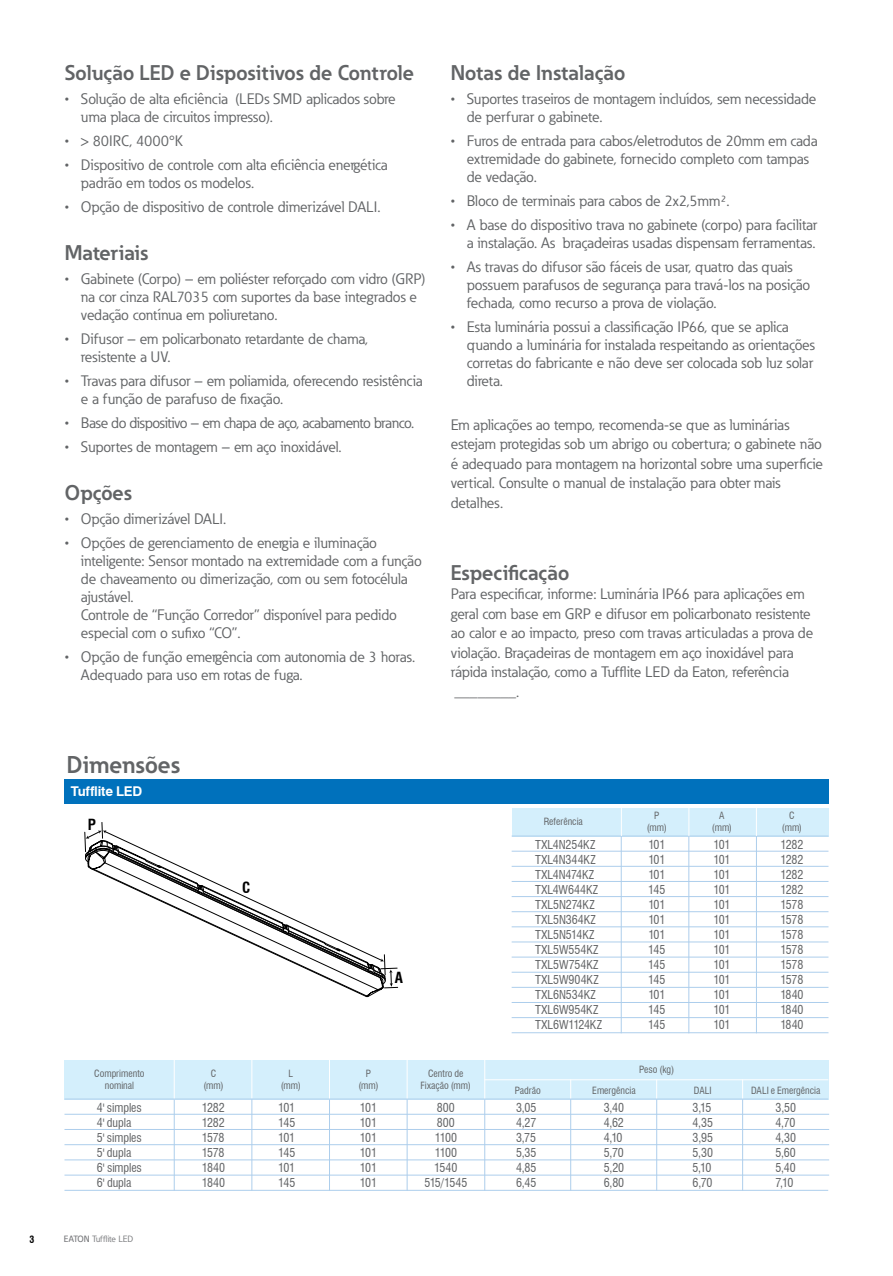
<style>
.page{position:relative;width:893px;height:1276px;background:#fff}
.page>*{position:absolute;margin:0;border:0;box-sizing:border-box;transform-origin:0 0}
.t1{font:700 24px "Eaton";color:#626466}
.t2{font:700 21px "Eaton";color:#626466}
.t3{font:15px/18px "Eaton";color:#626466}
.t4{font:15px "Eaton";letter-spacing:-.025em;color:#626466}
.t5{font:700 condensed 15px "Swiss 721 BT";color:#000}
.t6{font:700 13.5px "Swiss 721 BT";letter-spacing:-.015em;color:#fff}
.t7{font:condensed 12px/15px "Swiss 721 BT";letter-spacing:-.01em;color:#626466;text-align:justify}
.t8{font:condensed 9.75px/11.7px "Swiss 721 BT";color:#626466;text-align:center}
.t9{font:700 condensed 9.75px "Swiss 721 BT";color:#000}
.t10{font:9px "Eaton";letter-spacing:-.01em;color:#77787b}
.s1{font-weight:500}
</style>
<div class="page">
<div style="left:64px;top:1060px;width:765px;height:39px;background:#d4effc"></div>
<div style="left:64px;top:779px;width:764px;height:24px;background:#0071bc"></div>
<div style="left:512px;top:808px;width:316px;height:28px;background:#d4effc"></div>
<hr style="left:512px;top:835px;width:316px;height:1px;background:#adceec">
<hr style="left:512px;top:851px;width:316px;height:1px;background:#adceec">
<hr style="left:512px;top:866px;width:316px;height:1px;background:#adceec">
<hr style="left:512px;top:881px;width:316px;height:1px;background:#adceec">
<hr style="left:512px;top:896px;width:316px;height:1px;background:#adceec">
<hr style="left:512px;top:911px;width:316px;height:1px;background:#adceec">
<hr style="left:512px;top:926px;width:316px;height:1px;background:#adceec">
<hr style="left:512px;top:941px;width:316px;height:1px;background:#adceec">
<hr style="left:512px;top:957px;width:316px;height:1px;background:#adceec">
<hr style="left:512px;top:972px;width:316px;height:1px;background:#adceec">
<hr style="left:512px;top:987px;width:316px;height:1px;background:#adceec">
<hr style="left:512px;top:1002px;width:316px;height:1px;background:#adceec">
<hr style="left:512px;top:1017px;width:316px;height:1px;background:#adceec">
<hr style="left:64px;top:1114px;width:765px;height:1px;background:#adceec">
<hr style="left:64px;top:1129px;width:765px;height:1px;background:#adceec">
<hr style="left:64px;top:1144px;width:765px;height:1px;background:#adceec">
<hr style="left:64px;top:1159px;width:765px;height:1px;background:#adceec">
<hr style="left:64px;top:1174px;width:765px;height:1px;background:#adceec">
<hr style="left:512px;top:1032px;width:316px;height:1px;background:#adceec">
<svg style="left:621px;top:808px;width:1px;height:28px"></svg>
<svg style="left:688px;top:808px;width:1px;height:28px"></svg>
<svg style="left:756px;top:808px;width:1px;height:28px"></svg>
<hr style="left:756px;top:836px;width:1px;height:197px;background:#adceec">
<hr style="left:688px;top:836px;width:1px;height:197px;background:#adceec">
<hr style="left:621px;top:836px;width:1px;height:197px;background:#adceec">
<hr style="left:570px;top:1099px;width:1px;height:91px;background:#adceec">
<hr style="left:484px;top:1099px;width:1px;height:91px;background:#adceec">
<hr style="left:407px;top:1099px;width:1px;height:91px;background:#adceec">
<hr style="left:329px;top:1099px;width:1px;height:91px;background:#adceec">
<hr style="left:251px;top:1099px;width:1px;height:91px;background:#adceec">
<hr style="left:174px;top:1099px;width:1px;height:91px;background:#adceec">
<hr style="left:656px;top:1099px;width:1px;height:91px;background:#adceec">
<hr style="left:742px;top:1099px;width:1px;height:91px;background:#adceec">
<hr style="left:174px;top:1060px;width:1px;height:39px;background:#fff">
<hr style="left:251px;top:1060px;width:1px;height:38px;background:#fff">
<hr style="left:329px;top:1060px;width:1px;height:39px;background:#fff">
<hr style="left:407px;top:1060px;width:1px;height:39px;background:#fff">
<hr style="left:484px;top:1060px;width:1px;height:39px;background:#fff">
<svg style="left:570px;top:1080px;width:1px;height:18px"></svg>
<svg style="left:656px;top:1080px;width:1px;height:18px"></svg>
<svg style="left:742px;top:1080px;width:1px;height:18px"></svg>
<hr style="left:484px;top:1079px;width:344px;height:1px;background:#fff">
<hr style="left:64px;top:1098px;width:764px;height:1px;background:#adceec">
<hr style="left:64px;top:1190px;width:764px;height:1px;background:#adceec">
<svg style="left:84px;top:822px;width:314px;height:175px"></svg>
<h2 class="t2" style="left:65px;top:59px;width:351px">Solução LED e Dispositivos de Controle</h2>
<p class="t3" style="left:81px;top:90px;width:316px;text-indent:-16px">• Solução de alta eficiência (LEDs SMD aplicados sobre uma placa de circuitos impresso).</p>
<p class="t3" style="left:65px;top:132px;width:120px">• &gt; 80IRC, 4000°K</p>
<p class="t3" style="left:81px;top:156px;width:308px;text-indent:-16px">• Dispositivo de controle com alta eficiência energética padrão em todos os modelos.</p>
<p class="t3" style="left:65px;top:198px;width:317px">• Opção de dispositivo de controle dimerizável DALI.</p>
<h2 class="t2" style="left:65px;top:239px;width:85px">Materiais</h2>
<p class="t3" style="left:81px;top:270px;width:346px;text-indent:-16px">• Gabinete (Corpo) – em poliéster reforçado com vidro (GRP) na cor cinza RAL7035 com suportes da base integrados e vedação contínua em poliuretano.</p>
<p class="t3" style="left:81px;top:330px;width:289px;text-indent:-16px">• Difusor – em policarbonato retardante de chama, resistente a UV.</p>
<p class="t3" style="left:81px;top:372px;width:343px;text-indent:-16px">• Travas para difusor – em poliamida, oferecendo resistência e a função de parafuso de fixação.</p>
<p class="t4" style="left:65px;top:414px;width:351px">• Base do dispositivo – em chapa de aço, acabamento branco.</p>
<p class="t3" style="left:65px;top:438px;width:278px">• Suportes de montagem – em aço inoxidável.</p>
<h2 class="t2" style="left:65px;top:479px;width:69px">Opções</h2>
<p class="t3" style="left:65px;top:510px;width:163px">• Opção dimerizável DALI.</p>
<p class="t3" style="left:81px;top:534px;width:342px;text-indent:-16px">• Opções de gerenciamento de energia e iluminação inteligente: Sensor montado na extremidade com a função de chaveamento ou dimerização, com ou sem fotocélula ajustável.<br>Controle de “Função Corredor” disponível para pedido especial com o sufixo “CO”.</p>
<p class="t3" style="left:81px;top:648px;width:336px;text-indent:-16px">• Opção de função emergência com autonomia de 3 horas.<br>Adequado para uso em rotas de fuga.</p>
<h1 class="t1" style="left:67px;top:750px;width:115px">Dimensões</h1>
<p class="t6" style="left:71px;top:783px;width:73px">Tufflite LED</p>
<p class="t5" style="left:88px;top:815px;width:10px">P</p>
<p class="t5" style="left:242px;top:878px;width:10px">C</p>
<p class="t5" style="left:395px;top:968px;width:10px">A</p>
<h2 class="t2" style="left:451px;top:59px;width:176px">Notas de Instalação</h2>
<p class="t3" style="left:467px;top:90px;width:351px;text-indent:-16px">• Suportes traseiros de montagem incluídos, sem necessidade de perfurar o gabinete.</p>
<p class="t3" style="left:467px;top:132px;width:352px;text-indent:-16px">• Furos de entrada para cabos/eletrodutos de 20mm em cada extremidade do gabinete, fornecido completo com tampas de vedação.</p>
<p class="t3" style="left:451px;top:192px;width:280px">• Bloco de terminais para cabos de 2x2,5mm².</p>
<p class="t3" style="left:451px;top:216px;width:368px;text-align:right">• A base do dispositivo trava no gabinete (corpo) para facilitar a instalação. As braçadeiras usadas dispensam ferramentas.</p>
<p class="t3" style="left:467px;top:258px;width:345px;text-indent:-16px">• As travas do difusor são fáceis de usar, quatro das quais possuem parafusos de segurança para travá-los na posição fechada, como recurso a prova de violação.</p>
<p class="t3" style="left:467px;top:318px;width:349px;text-indent:-16px">• Esta luminária possui a classificação IP66, que se aplica quando a luminária for instalada respeitando as orientações corretas do fabricante e não deve ser colocada sob luz solar direta.</p>
<p class="t3" style="left:451px;top:415px;width:374px;line-height:19.5px">Em aplicações ao tempo, recomenda-se que as luminárias estejam protegidas sob um abrigo ou cobertura; o gabinete não é adequado para montagem na horizontal sobre uma superfície vertical. Consulte o manual de instalação para obter mais detalhes.</p>
<h2 class="t2" style="left:451px;top:559px;width:120px">Especificação</h2>
<p class="t3" style="left:451px;top:584px;width:364px;line-height:19.5px">Para especificar, informe: Luminária IP66 para aplicações em geral com base em GRP e difusor em policarbonato resistente ao calor e ao impacto, preso com travas articuladas a prova de violação. Braçadeiras de montagem em aço inoxidável para rápida instalação, como a Tufflite LED da Eaton, referência ________.</p>
<p class="t8" style="left:544px;top:816px;width:41px">Referência</p>
<p class="t8" style="left:647px;top:810px;width:22px">P (mm)</p>
<p class="t8" style="left:712px;top:810px;width:22px">A (mm)</p>
<p class="t8" style="left:782px;top:810px;width:22px">C (mm)</p>
<p class="t7" style="left:535px;top:837px;width:69px;text-align:left">TXL4N254KZ<br>TXL4N344KZ<br>TXL4N474KZ<br>TXL4W644KZ<br>TXL5N274KZ<br>TXL5N364KZ<br>TXL5N514KZ<br>TXL5W554KZ<br>TXL5W754KZ<br>TXL5W904KZ<br>TXL6N534KZ<br>TXL6W954KZ<br>TXL6W1124KZ</p>
<p class="t7" style="left:648px;top:837px;width:19px">101<br>101<br>101<br>145<br>101<br>101<br>101<br>145<br>145<br>145<br>101<br>145<br>145</p>
<p class="t7" style="left:713px;top:837px;width:19px">101<br>101<br>101<br>101<br>101<br>101<br>101<br>101<br>101<br>101<br>101<br>101<br>101</p>
<p class="t7" style="left:780px;top:837px;width:25px">1282<br>1282<br>1282<br>1282<br>1578<br>1578<br>1578<br>1578<br>1578<br>1578<br>1840<br>1840<br>1840</p>
<p class="t8" style="left:94px;top:1067px;width:52px">Comprimento nominal</p>
<p class="t8" style="left:203px;top:1067px;width:22px">C (mm)</p>
<p class="t8" style="left:281px;top:1067px;width:22px">L (mm)</p>
<p class="t8" style="left:358px;top:1067px;width:22px">P (mm)</p>
<p class="t8" style="left:421px;top:1067px;width:52px">Centro de<br>Fixação (mm)</p>
<p class="t8" style="left:639px;top:1064px;width:37px">Peso (kg)</p>
<p class="t8" style="left:515px;top:1084px;width:28px">Padrão</p>
<p class="t8" style="left:592px;top:1084px;width:45px">Emergência</p>
<p class="t8" style="left:694px;top:1084px;width:19px">DALI</p>
<p class="t8" style="left:751px;top:1084px;width:71px">DALI e Emergência</p>
<p class="t7" style="left:97px;top:1100px;width:47px;text-align:left">4' simples<br>4' dupla<br>5' simples<br>5' dupla<br>6' simples<br>6' dupla</p>
<p class="t7" style="left:202px;top:1100px;width:25px">1282<br>1282<br>1578<br>1578<br>1840<br>1840</p>
<p class="t7" style="left:516px;top:1100px;width:22px">3,05<br>4,27<br>3,75<br>5,35<br>4,85<br>6,45</p>
<p class="t7" style="left:604px;top:1100px;width:22px;text-align:left">3,40<br>4,62<br>4,10<br>5,70<br>5,20<br>6,80</p>
<p class="t7" style="left:693px;top:1100px;width:22px;text-align:left">3,15<br>4,35<br>3,95<br>5,30<br>5,10<br>6,70</p>
<p class="t7" style="left:776px;top:1100px;width:22px">3,50<br>4,70<br>4,30<br>5,60<br>5,40<br>7,10</p>
<p class="t7" style="left:278px;top:1100px;width:19px">101<br>145<br>101<br>145<br>101<br>145</p>
<p class="t7" style="left:360px;top:1100px;width:19px">101<br>101<br>101<br>101<br>101<br>101</p>
<p class="t7" style="left:424px;top:1100px;width:44px;text-align:center">800<br>800<br>1100<br>1100<br>1540<br>515/1545</p>
<p class="t9" style="left:30px;top:1233px;width:6px">3</p>
<p class="t10" style="left:64px;top:1233px;width:71px"><span class="s1">EATON</span> Tufflite LED</p>
</div>
